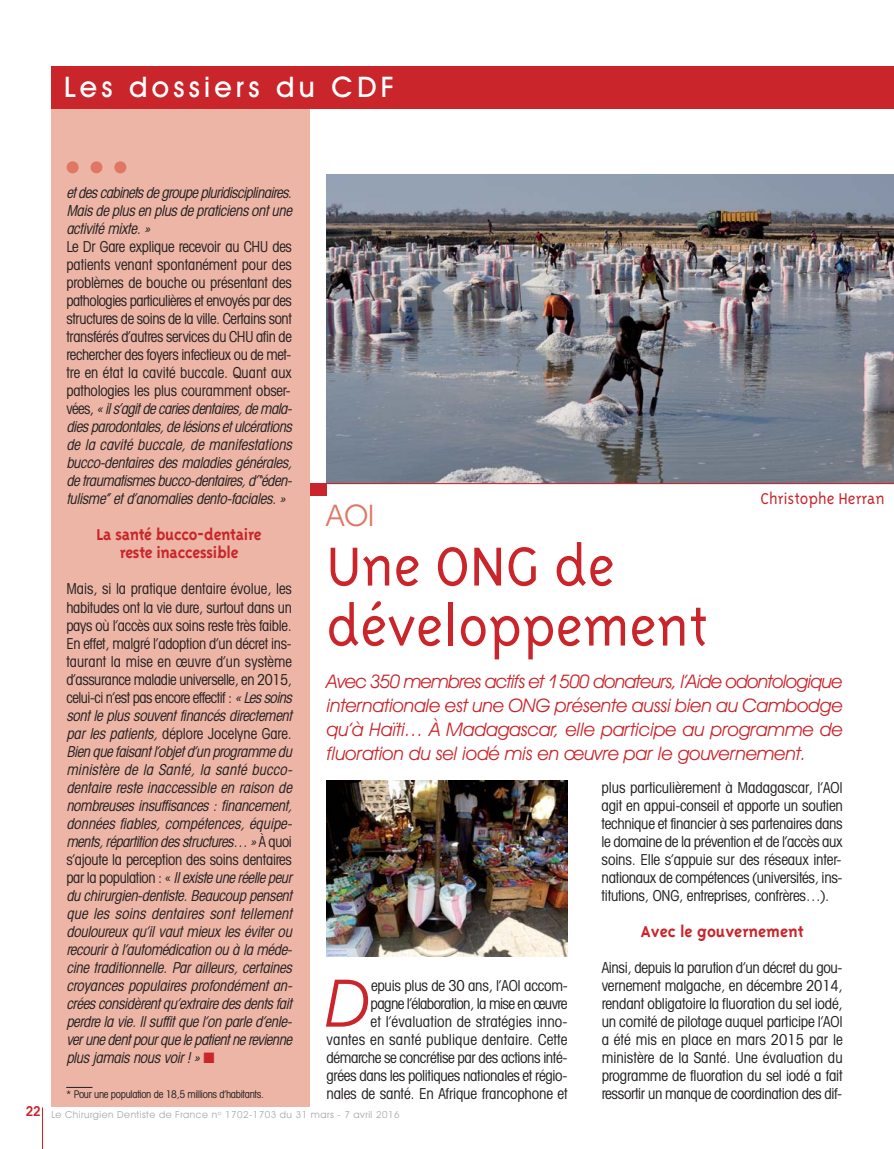
<style>
.page{position:relative;width:894px;height:1149px;background:#fff}
.page>*{position:absolute;margin:0;border:0;box-sizing:border-box;transform-origin:0 0}
.t1{font:italic 66px "Avant Garde IT Cby BT";color:#c9252b}
.t2{font:300 63px/60px "Triplex";color:#c9252b}
.t3{font:30px "Avant Garde IT Cby BT";color:#df7764}
.t4{font:500 28.5px "Avant Garde IT Cby BT";letter-spacing:.15em;color:#fff}
.t5{font:italic 18.75px/24px "Avant Garde IT Cby BT";letter-spacing:-.01em;color:#c9252b;text-align:justify}
.t6{font:700 18px/18px "Triplex";letter-spacing:-.015em;color:#c9252b;text-align:center}
.t7{font:300 18px "Triplex";color:#c9252b}
.t8{font:condensed 15px/18px "Avant Garde IT Cby BT";letter-spacing:-.015em;color:#231f20;text-align:justify}
.t9{font:italic condensed 15px/18px "Avant Garde IT Cby BT";color:#231f20;text-align:justify}
.t10{font:condensed 10.5px "Avant Garde IT Cby BT";letter-spacing:-.025em;color:#231f20}
.t11{font:9.75px "Avant Garde IT Cby BT";letter-spacing:.05em;color:#a7a9ac}
.s1{font-style:italic}
.s2{font-style:normal}
.s3{color:#c9252b}
</style>
<div class="page">
<hr style="left:42px;top:1107px;width:1px;height:42px;background:#c9252b">
<img style="left:326px;top:175px;width:566px;height:308px">
<img style="left:326px;top:780px;width:241px;height:176px">
<hr style="left:284px;top:483px;width:608px;height:1px;background:#c9252b">
<div style="left:284px;top:483px;width:42px;height:13px;background:#c9252b"></div>
<div style="left:51px;top:105px;width:258px;height:1001px;background:#ecb5a5"></div>
<div style="left:51px;top:66px;width:841px;height:43px;background:#c9252b"></div>
<svg style="left:67px;top:161px;width:36px;height:12px"></svg>
<svg style="left:114px;top:161px;width:12px;height:12px"></svg>
<svg style="left:66px;top:1087px;width:26px;height:1px"></svg>
<h3 class="t4" style="left:64px;top:70px;width:332px">Les dossiers du CDF</h3>
<p class="t9" style="left:66px;top:184px;width:231px">etdescabinetsdegroupepluridisciplinaires.<br>Maisdeplusenplusdepraticiensontune activitémixte.»</p>
<p class="t8" style="left:66px;top:238px;width:231px;text-align:left">Le Dr Gare explique recevoir au CHU des patients venant spontanément pour des problèmes de bouche ou présentant des pathologies particulières et envoyés par des structures de soins de la ville. Certains sont transférés d’autres services du CHU afin de rechercher des foyers infectieux ou de met&shy;tre en état la cavité buccale. Quant aux pathologies les plus couramment obser&shy;v é e s , <span class="s1">«ils’agitdecariesdentaires,demala&shy;diesparodontales,delésionsetulcérations de la cavité buccale, de manifestations bucco-dentairesdesmaladiesgénérales, detraumatismesbucco-dentaires,d’“éden&shy;tulisme”etd’anomaliesdento-faciales.»</span></p>
<p class="t6" style="left:97px;top:526px;width:167px">La santé bucco-dentaire reste inaccessible</p>
<p class="t9" style="left:66px;top:580px;width:231px;text-align:left"><span class="s2">Mais, si la pratique dentaire évolue, les habitudes ont la vie dure, surtout dans un pays où l’accès aux soins reste très faible.<br>En effet, malgré l’adoption d’un décret ins&shy;taurant la mise en œuvre d’un système d’assurance maladie universelle, en 2015, celui-ci n’est pas encore effectif :</span> «Lessoins sontleplussouventfinancésdirectement parlespatients,<span class="s2">déplore Jocelyne Gare.<br></span>Bienquefaisantl’objetd’unprogrammedu ministère de la Santé, la santé bucco&shy;dentaire reste inaccessible en raison de nombreusesinsuffisances:financement, données fiables, compétences, équipe&shy;ments,répartitiondesstructures… » <span class="s2">À q u o i s’ajoute la perception des soins dentaires p a r l a p o p u l a t i o n : «</span> Ilexisteuneréellepeur duchirurgien-dentiste.Beaucouppensent que les soins dentaires sont tellement douloureuxqu’ilvautmieuxleséviterou recouriràl’automédicationouàlaméde&shy;cinetraditionnelle.Parailleurs,certaines croyancespopulairesprofondémentan&shy;créesconsidèrentqu’extrairedesdentsfait perdrelavie.Ilsuffitquel’onparled’enle&shy;verunedentpourquelepatientnerevienne plusjamaisnousvoir!» <span class="s3">■</span></p>
<p class="t10" style="left:66px;top:1088px;width:199px">* Pour une population de 18,5 millions d’habitants.</p>
<h3 class="t3" style="left:326px;top:496px;width:49px">AOI</h3>
<h2 class="t2" style="left:326px;top:535px;width:383px">Une ONG de développement</h2>
<p class="t7" style="left:760px;top:488px;width:126px">Christophe Herran</p>
<p class="t5" style="left:326px;top:669px;width:517px">Avec 350 membres actifs et 1500 donateurs, l’Aide odontologique internationale est une ONG présente aussi bien au Cambodge qu’à Haïti… À Madagascar, elle participe au programme de fluoration du sel iodé mis en œuvre par le gouvernement.</p>
<p class="t8" style="left:326px;top:976px;width:243px;text-align:right">epuis plus de 30 ans, l’AOI accom-<br>pagne l’élaboration, la mise en œuvre<br>et l’évaluation de stratégies inno-<br>vantes en santé publique dentaire. Cette démarche se concrétise par des actions inté&shy;grées dans les politiques nationales et régio&shy;nales de santé. En Afrique francophone et</p>
<h1 class="t1" style="left:326px;top:963px;width:45px">D</h1>
<p class="t8" style="left:601px;top:778px;width:242px">plus particulièrement à Madagascar, l’AOI agit en appui-conseil et apporte un soutien technique et financier à ses partenaires dans le domaine de la prévention et de l’accès aux soins. Elle s’appuie sur des réseaux inter&shy;nationaux de compétences (universités, ins&shy;titutions, ONG, entreprises, confrères…).</p>
<p class="t6" style="left:640px;top:922px;width:164px">Avec le gouvernement</p>
<p class="t8" style="left:601px;top:958px;width:243px">Ainsi, depuis la parution d’un décret du gou&shy;vernement malgache, en décembre 2014, rendant obligatoire la fluoration du sel iodé, un comité de pilotage auquel participe l’AOI a été mis en place en mars 2015 par le ministère de la Santé. Une évaluation du programme de fluoration du sel iodé a fait ressortir un manque de coordination des dif-</p>
<p class="t11" style="left:26px;top:1108px;width:375px"><sup>22</sup> Le Chirurgien Dentiste de France n<sup>o</sup> 1702-1703 du 31 mars - 7 avril 2016</p>
</div>
